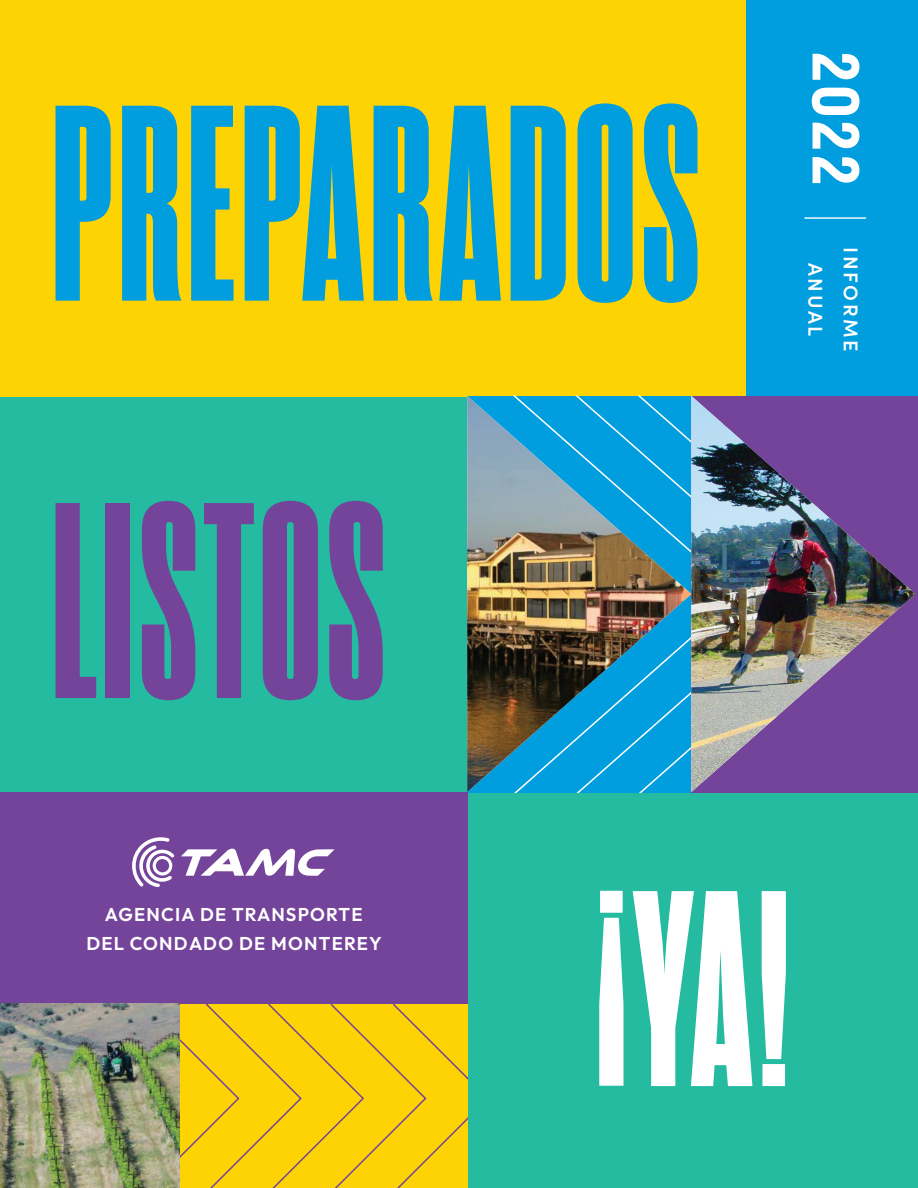
<style>
.page{position:relative;width:918px;height:1188px;background:#fff}
.page>*{position:absolute;margin:0;border:0;box-sizing:border-box;transform-origin:0 0}
.t1{font:800 278.55px "Rama Gothic C";letter-spacing:.02em;color:#009ddf}
.t2{font:800 278.55px "Rama Gothic C";letter-spacing:.02em;color:#74449a}
.t3{font:800 278.55px "Rama Gothic C";color:#fff}
.t4{font:600 61.5px "Stratos";color:#fff}
.t5{font:600 20.1px "Sofia Pro";letter-spacing:.13em;color:#fff}
.t6{font:100 18.6px "Outfit";letter-spacing:.065em;color:#fff}
</style>
<div class="page">
<div style="left:0;top:396px;width:467px;height:396px;background:#24bba1"></div>
<div style="left:467px;top:792px;width:451px;height:396px;background:#24bba1"></div>
<div style="left:0;top:0;width:746px;height:396px;background:#fed304"></div>
<img style="left:467px;top:396px;width:224px;height:396px">
<img style="left:691px;top:396px;width:224px;height:396px">
<div style="left:746px;top:0;width:172px;height:396px;background:#009ddf"></div>
<hr style="left:804px;top:217px;width:62px;height:2px;background:#fff">
<div style="left:180px;top:1004px;width:287px;height:184px;background:#fed304"></div>
<div style="left:0;top:792px;width:467px;height:212px;background:#74449a"></div>
<img style="left:0;top:1004px;width:180px;height:184px">
<svg style="left:132px;top:837px;width:42px;height:50px"></svg>
<svg style="left:181px;top:849px;width:154px;height:27px"></svg>
<p class="t1" style="left:52px;top:76px;width:650px">PREPARADOS</p>
<p class="t2" style="left:52px;top:474px;width:335px">LISTOS</p>
<p class="t4" style="left:885px;top:50px;width:139px;rotate:90deg">2022</p>
<p class="t5" style="left:831px;top:263px;width:75px;rotate:90deg">ANUAL</p>
<p class="t5" style="left:866px;top:247px;width:106px;rotate:90deg">INFORME</p>
<p class="t6" style="left:105px;top:904px;width:259px">AGENCIA DE TRANSPORTE</p>
<p class="t6" style="left:86px;top:933px;width:297px">DEL CONDADO DE MONTEREY</p>
<p class="t3" style="left:596px;top:862px;width:194px">¡YA!</p>
</div>
